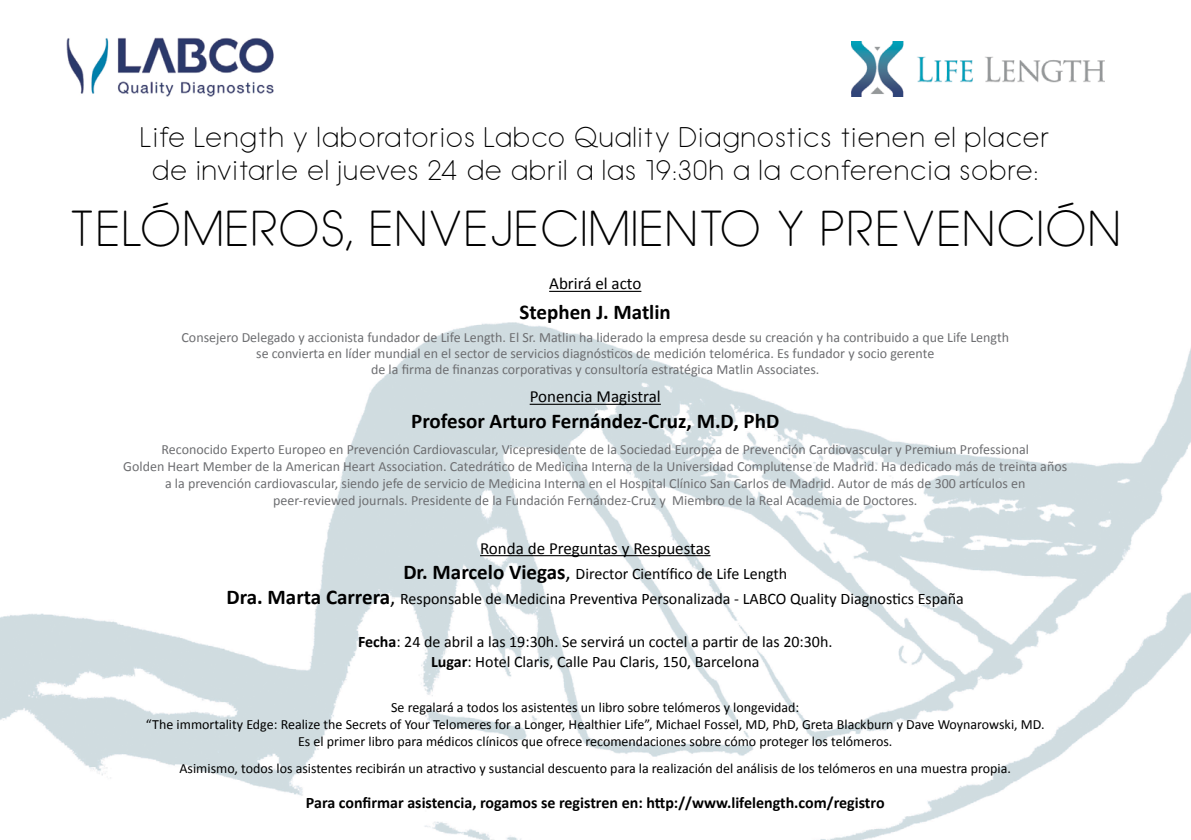
<style>
.page{position:relative;width:1191px;height:840px;background:#fff}
.page>*{position:absolute;margin:0;border:0;box-sizing:border-box;transform-origin:0 0}
.t1{font:48px "Hess Gothic Round NF";letter-spacing:.085em;color:#000}
.t2{font:27px/32.4px "Hess Gothic Round NF";letter-spacing:.09em;color:#000;text-align:center}
.t3{font:700 21px "Calibri";color:#000}
.t4{font:17px "Calibri";color:#000}
.t5{font:16px/25.2px "Calibri";color:#000;text-align:center}
.t6{font:700 16px "Calibri";color:#000}
.t7{font:14px/16.8px "Calibri";color:#6d6e71;text-align:center}
.t8{font:14px/16.8px "Calibri";color:#000;text-align:center}
.s1{font-weight:700;font-size:21px}
.s2{font-size:21px}
.s3{font-weight:700}
</style>
<div class="page">
<img style="left:0;top:60px;width:1191px;height:779px">
<hr style="left:549px;top:290px;width:92px;height:2px;background:#000">
<hr style="left:529px;top:403px;width:132px;height:1px;background:#000">
<hr style="left:480px;top:554px;width:230px;height:2px;background:#000">
<img style="left:64px;top:37px;width:211px;height:60px">
<img style="left:851px;top:41px;width:253px;height:55px">
<h2 class="t2" style="left:141px;top:122px;width:909px">Life Length y laboratorios Labco Quality Diagnostics tienen el placer de invitarle el jueves 24 de abril a las 19:30h a la conferencia sobre:</h2>
<h1 class="t1" style="left:71px;top:200px;width:1049px">TelÓmEros, Envejecimiento y Prevención</h1>
<p class="t4" style="left:549px;top:273px;width:94px">Abrirá el acto</p>
<h3 class="t3" style="left:519px;top:299px;width:153px">Stephen J. Matlin</h3>
<p class="t7" style="left:181px;top:329px;width:829px;line-height:16px">Consejero Delegado y accionista fundador de Life Length. El Sr. Matlin ha liderado la empresa desde su creación y ha contribuido a que Life Length se convierta en líder mundial en el sector de servicios diagnósticos de medición telomérica. Es fundador y socio gerente<br>de la firma de finanzas corporativas y consultoría estratégica Matlin Associates.</p>
<p class="t4" style="left:529px;top:386px;width:133px">Ponencia Magistral</p>
<h3 class="t3" style="left:411px;top:407px;width:369px">Profesor Arturo Fernández-Cruz, M.D, PhD</h3>
<p class="t7" style="left:123px;top:441px;width:945px">Reconocido Experto Europeo en Prevención Cardiovascular, Vicepresidente de la Sociedad Europea de Prevención Cardiovascular y Premium Professional<br>Golden Heart Member de la American Heart Association. Catedrático de Medicina Interna de la Universidad Complutense de Madrid. Ha dedicado más de treinta años a la prevención cardiovascular, siendo jefe de servicio de Medicina Interna en el Hospital Clínico San Carlos de Madrid. Autor de más de 300 artículos en peer-reviewed journals. Presidente de la Fundación Fernández-Cruz y Miembro de la Real Academia de Doctores.</p>
<p class="t4" style="left:480px;top:537px;width:232px">Ronda de Preguntas y Respuestas</p>
<p class="t5" style="left:227px;top:560px;width:739px"><span class="s1">Dr. Marcelo Viegas</span><span class="s2">,</span> Director Científico de Life Length<br><span class="s1">Dra. Marta Carrera</span><span class="s2">,</span> Responsable de Medicina Preventiva Personalizada - LABCO Quality Diagnostics España</p>
<p class="t5" style="left:358px;top:632px;width:476px;line-height:19.2px"><span class="s3">Fecha</span>: 24 de abril a las 19:30h. Se servirá un coctel a partir de las 20:30h.<br><span class="s3">Lugar</span>: Hotel Claris, Calle Pau Claris, 150, Barcelona</p>
<p class="t8" style="left:146px;top:699px;width:900px">Se regalará a todos los asistentes un libro sobre telómeros y longevidad:<br>“The immortality Edge: Realize the Secrets of Your Telomeres for a Longer, Healthier Life”, Michael Fossel, MD, PhD, Greta Blackburn y Dave Woynarowski, MD.<br>Es el primer libro para médicos clínicos que ofrece recomendaciones sobre cómo proteger los telómeros.</p>
<p class="t8" style="left:179px;top:759px;width:833px">Asimismo, todos los asistentes recibirán un atractivo y sustancial descuento para la realización del análisis de los telómeros en una muestra propia.</p>
<p class="t6" style="left:306px;top:792px;width:580px">Para confirmar asistencia, rogamos se registren en: http://www.lifelength.com/registro</p>
</div>
